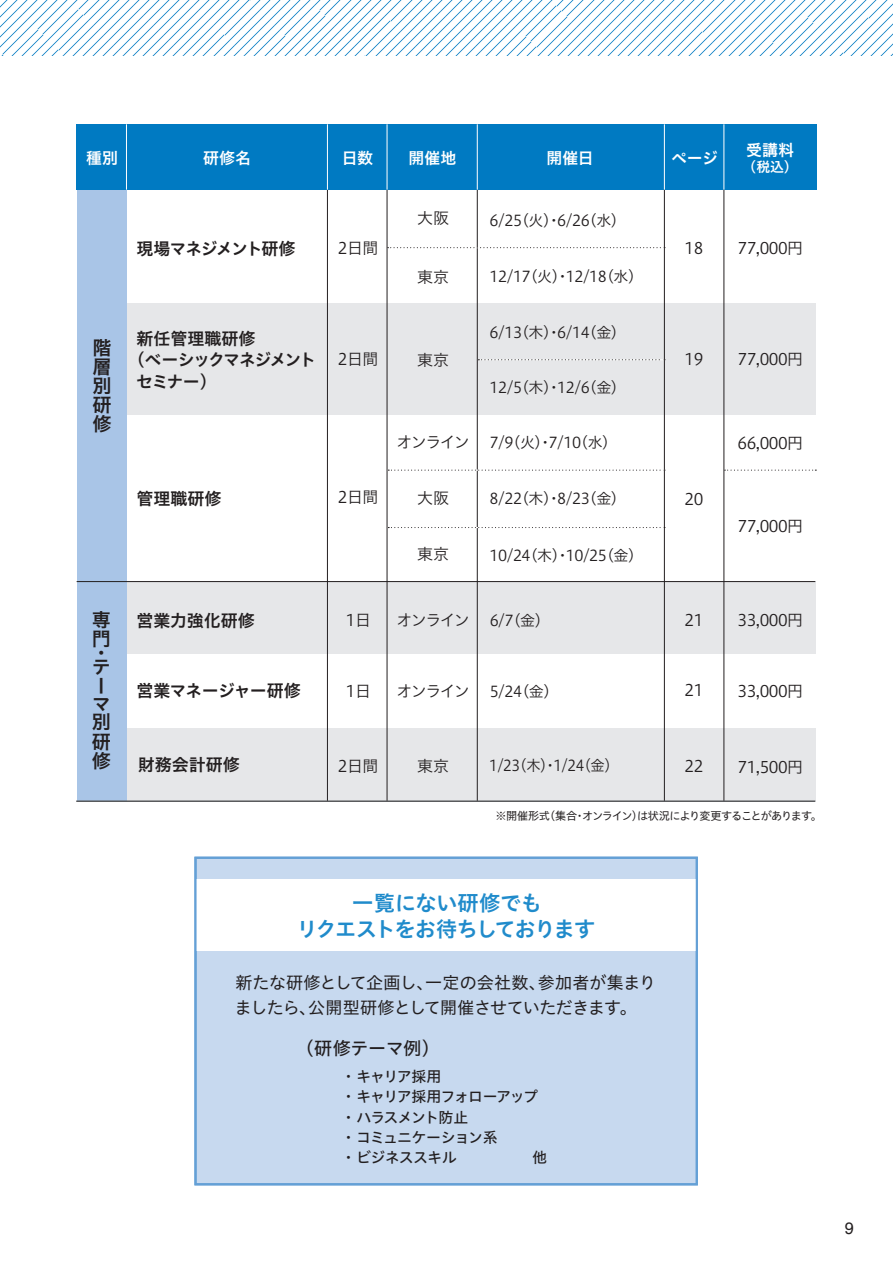
<style>
.page{position:relative;width:893px;height:1263px;background:#fff}
.page>*{position:absolute;margin:0;border:0;box-sizing:border-box;transform-origin:0 0}
.t1{font:21.3px/25.5px "Hiragino UD Sans Std W6";letter-spacing:-.04em;color:#208bcb;text-align:center}
.t2{font:19.2px/19.2px "Hiragino UD Sans Std W6";color:#231f20}
.t3{font:18px "Hiragino UD Sans Std W5";letter-spacing:-.02em;color:#231f20}
.t4{font:16.95px/25.5px "Hiragino UD Sans Std W4";letter-spacing:-.025em;color:#231f20}
.t5{font:16.95px "Hiragino UD Sans Std W6";letter-spacing:-.02em;color:#231f20}
.t6{font:16.95px "Hiragino UD Sans Std W6";color:#231f20}
.t7{font:16.95px "Hiragino UD Sans Std W6";letter-spacing:-.105em;color:#231f20}
.t8{font:16.95px "Hiragino UD Sans Std W6";letter-spacing:-.075em;color:#231f20}
.t9{font:16.95px "Hiragino UD Sans Std W6";letter-spacing:-.04em;color:#231f20}
.t10{font:16.5px "Helvetica";color:#231f20}
.t11{font:15.9px "Hiragino UD Sans Std W3";letter-spacing:-.035em;color:#231f20}
.t12{font:15.9px "Hiragino UD Sans Std W6";color:#fff}
.t13{font:15px "Hiragino UD Sans Std W3";letter-spacing:-.035em;color:#231f20}
.t14{font:15px "Hiragino UD Sans Std W3";letter-spacing:-.035em;color:#231f20;scale:.95 1}
.t15{font:14.85px/20.2px "Hiragino UD Sans Std W5";letter-spacing:-.05em;color:#231f20}
.t16{font:13.8px "Hiragino UD Sans Std W6";color:#fff}
.t17{font:11.1px "Hiragino UD Sans Std W4";letter-spacing:-.09em;color:#231f20}
</style>
<div class="page">
<svg style="left:0;top:0;width:893px;height:55px"></svg>
<div style="left:77px;top:124px;width:740px;height:66px;background:#007ac2"></div>
<div style="left:125px;top:303px;width:690px;height:112px;background:#e6e7e9"></div>
<div style="left:125px;top:729px;width:690px;height:72px;background:#e6e7e9"></div>
<div style="left:125px;top:581px;width:690px;height:73px;background:#e6e7e9"></div>
<hr style="left:327px;top:190px;width:1px;height:611px;background:#231f20">
<hr style="left:387px;top:190px;width:1px;height:611px;background:#231f20">
<hr style="left:477px;top:190px;width:1px;height:611px;background:#231f20">
<hr style="left:664px;top:190px;width:1px;height:612px;background:#231f20">
<hr style="left:724px;top:190px;width:1px;height:612px;background:#231f20">
<hr style="left:126px;top:124px;width:1px;height:66px;background:#fff">
<hr style="left:327px;top:124px;width:1px;height:66px;background:#fff">
<hr style="left:387px;top:124px;width:1px;height:66px;background:#fff">
<hr style="left:477px;top:124px;width:1px;height:66px;background:#fff">
<hr style="left:664px;top:124px;width:1px;height:66px;background:#fff">
<hr style="left:724px;top:124px;width:1px;height:66px;background:#fff">
<div style="left:77px;top:190px;width:49px;height:611px;background:#a9c5e7"></div>
<hr style="left:76px;top:800px;width:739px;height:2px;background:#57585a">
<svg style="left:387px;top:247px;width:278px;height:1px"></svg>
<svg style="left:478px;top:359px;width:187px;height:1px"></svg>
<svg style="left:388px;top:470px;width:277px;height:1px"></svg>
<svg style="left:388px;top:527px;width:276px;height:1px"></svg>
<svg style="left:724px;top:470px;width:92px;height:1px"></svg>
<hr style="left:77px;top:581px;width:738px;height:1px;background:#231f20">
<div style="left:195px;top:858px;width:502px;height:326px;background:#c7d9ef"></div>
<div style="left:195px;top:879px;width:502px;height:71px;background:#fff"></div>
<div style="left:194px;top:857px;width:504px;height:328px;border:2px solid #64a0d6"></div>
<p class="t12" style="left:86px;top:146px;width:33px">種別</p>
<p class="t12" style="left:203px;top:146px;width:49px">研修名</p>
<p class="t12" style="left:342px;top:146px;width:33px">日数</p>
<p class="t12" style="left:408px;top:146px;width:49px">開催地</p>
<p class="t12" style="left:546px;top:146px;width:49px">開催日</p>
<p class="t12" style="left:671px;top:146px;width:49px">ページ</p>
<p class="t8" style="left:136px;top:236px;width:161px">現場マネジメント研修</p>
<p class="t11" style="left:338px;top:236px;width:42px">2日間</p>
<p class="t11" style="left:417px;top:206px;width:33px">大阪</p>
<p class="t11" style="left:417px;top:265px;width:33px">東京</p>
<p class="t13" style="left:489px;top:208px;width:138px">6/25（火）・6/26（水）</p>
<p class="t13" style="left:489px;top:265px;width:155px">12/17（火）・12/18（水）</p>
<p class="t11" style="left:685px;top:236px;width:20px">18</p>
<p class="t12" style="left:746px;top:137px;width:49px">受講料</p>
<p class="t16" style="left:742px;top:156px;width:57px">（税込）</p>
<p class="t11" style="left:738px;top:236px;width:67px">77,000円</p>
<p class="t2" style="left:93px;top:337px;width:20px;text-align:justify">階層別研修</p>
<p class="t2" style="left:92px;top:609px;width:19px">専門</p>
<p class="t2" style="left:92px;top:645px;width:19px;line-height:14px">・テ</p>
<p class="t2" style="left:92px;top:675px;width:20px;line-height:18.8px">ーマ別研修</p>
<p class="t6" style="left:136px;top:326px;width:121px">新任管理職研修</p>
<p class="t7" style="left:128px;top:347px;width:190px">（ベーシックマネジメント</p>
<p class="t5" style="left:136px;top:368px;width:82px">セミナー）</p>
<p class="t11" style="left:338px;top:347px;width:42px">2日間</p>
<p class="t11" style="left:417px;top:348px;width:33px">東京</p>
<p class="t13" style="left:489px;top:321px;width:138px">6/13（木）・6/14（金）</p>
<p class="t13" style="left:489px;top:376px;width:138px">12/5（木）・12/6（金）</p>
<p class="t11" style="left:685px;top:347px;width:20px">19</p>
<p class="t11" style="left:738px;top:347px;width:67px">77,000円</p>
<p class="t11" style="left:397px;top:430px;width:75px">オンライン</p>
<p class="t13" style="left:489px;top:431px;width:129px">7/9（火）・7/10（水）</p>
<p class="t11" style="left:738px;top:431px;width:67px">66,000円</p>
<p class="t5" style="left:136px;top:486px;width:87px">管理職研修</p>
<p class="t11" style="left:338px;top:485px;width:42px">2日間</p>
<p class="t11" style="left:417px;top:486px;width:33px">大阪</p>
<p class="t13" style="left:489px;top:487px;width:138px">8/22（木）・8/23（金）</p>
<p class="t11" style="left:685px;top:487px;width:20px">20</p>
<p class="t11" style="left:738px;top:514px;width:67px">77,000円</p>
<p class="t11" style="left:417px;top:542px;width:33px">東京</p>
<p class="t13" style="left:489px;top:544px;width:155px">10/24（木）・10/25（金）</p>
<p class="t6" style="left:136px;top:607px;width:120px">営業力強化研修</p>
<p class="t11" style="left:346px;top:608px;width:27px">1日</p>
<p class="t11" style="left:396px;top:608px;width:75px">オンライン</p>
<p class="t13" style="left:490px;top:609px;width:62px">6/7（金）</p>
<p class="t11" style="left:685px;top:608px;width:20px">21</p>
<p class="t11" style="left:738px;top:608px;width:67px">33,000円</p>
<p class="t9" style="left:136px;top:678px;width:166px">営業マネージャー研修</p>
<p class="t11" style="left:346px;top:679px;width:27px">1日</p>
<p class="t11" style="left:396px;top:679px;width:75px">オンライン</p>
<p class="t13" style="left:490px;top:680px;width:70px">5/24（金）</p>
<p class="t11" style="left:685px;top:678px;width:20px">21</p>
<p class="t11" style="left:738px;top:679px;width:67px">33,000円</p>
<p class="t5" style="left:138px;top:752px;width:104px">財務会計研修</p>
<p class="t11" style="left:338px;top:754px;width:42px">2日間</p>
<p class="t11" style="left:685px;top:754px;width:20px">22</p>
<p class="t11" style="left:417px;top:754px;width:33px">東京</p>
<p class="t14" style="left:489px;top:754px;width:138px">1/23（木）・1/24（金）</p>
<p class="t11" style="left:738px;top:755px;width:67px">71,500円</p>
<p class="t17" style="left:495px;top:808px;width:328px">※開催形式（集合・オンライン）は状況により変更することがあります。</p>
<h1 class="t1" style="left:296px;top:889px;width:301px">一覧にない研修でも<br>リクエストをお待ちしております</h1>
<p class="t4" style="left:235px;top:968px;width:423px">新たな研修として企画し、一定の会社数、参加者が集まりましたら、公開型研修として開催させていただきます。</p>
<p class="t3" style="left:296px;top:1035px;width:146px">（研修テーマ例）</p>
<p class="t15" style="left:341px;top:1066px;width:208px">・ キャリア採用<br>・ キャリア採用フォローアップ・ ハラスメント防止<br>・ コミュニケーション系<br>・ ビジネススキル　　　　　他</p>
<p class="t10" style="left:845px;top:1215px;width:11px">9</p>
</div>
